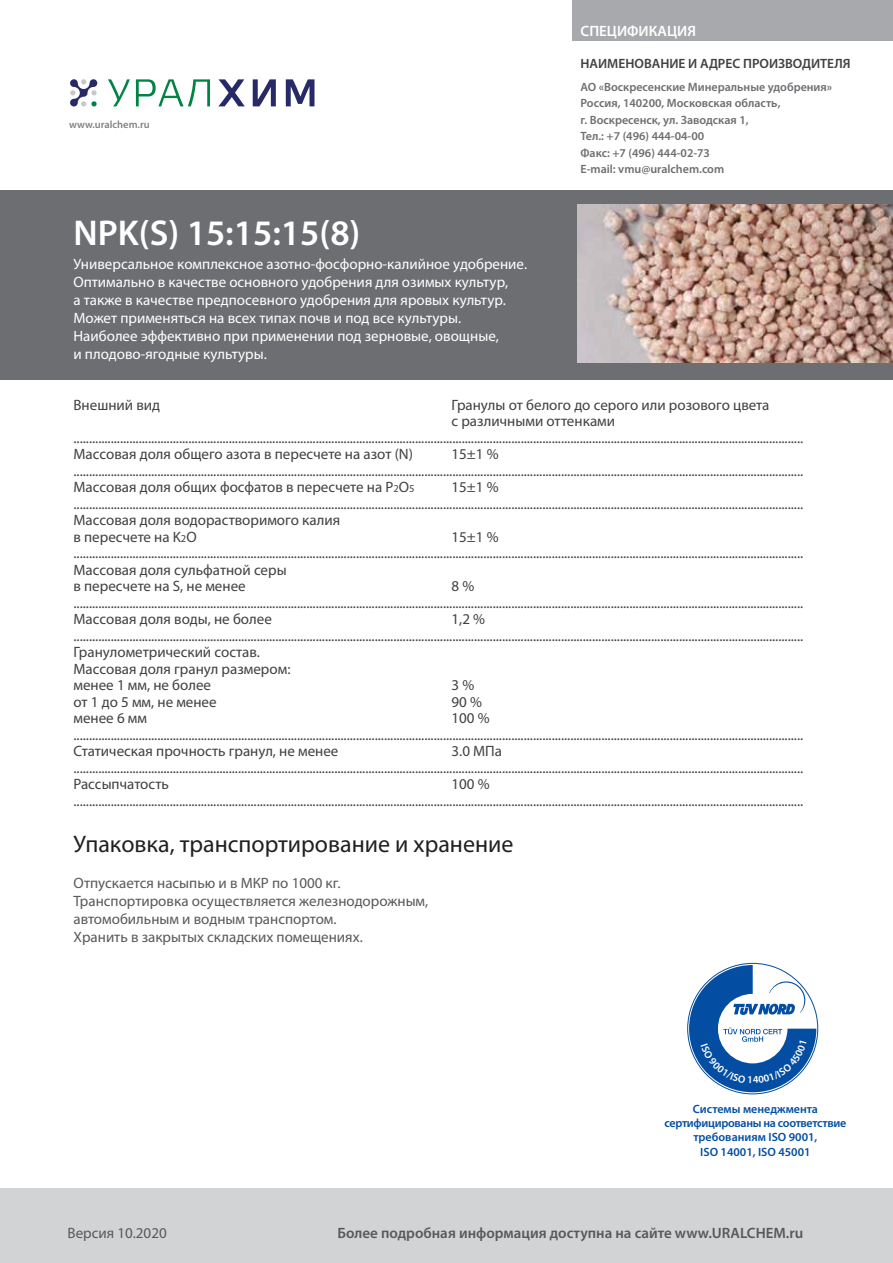
<style>
.page{position:relative;width:893px;height:1263px;background:#fff}
.page>*{position:absolute;margin:0;border:0;box-sizing:border-box;transform-origin:0 0}
.t1{font:600 36px "Myriad Pro";color:#fff}
.t2{font:24px "Myriad Pro";color:#231f20}
.t3{font:15px/16.5px "Myriad Pro";color:#414042}
.t4{font:15px/18px "Myriad Pro";color:#fff}
.t5{font:15px/18px "Myriad Pro";color:#58595b}
.t6{font:600 15px "Myriad Pro";color:#58595b}
.t7{font:600 15px "Myriad Pro";color:#fff}
.t8{font:600 13.5px "Myriad Pro";color:#414042}
.t9{font:600 12px/16.5px "Myriad Pro";color:#6d6e71}
.t10{font:600 12px/14.4px "Myriad Pro";color:#034ea2;text-align:center}
.t11{font:600 10.5px "Myriad Pro";color:#808285}
.s1{font-size:10.5px}
</style>
<div class="page">
<div style="left:573px;top:0;width:320px;height:40px;background:#a7a9ac"></div>
<div style="left:0;top:1188px;width:893px;height:75px;background:#d1d3d4"></div>
<div style="left:0;top:190px;width:893px;height:190px;background:#6d6e71"></div>
<img style="left:577px;top:204px;width:316px;height:159px">
<svg style="left:70px;top:79px;width:27px;height:27px"></svg>
<svg style="left:108px;top:79px;width:22px;height:27px"></svg>
<svg style="left:136px;top:79px;width:74px;height:27px"></svg>
<svg style="left:218px;top:79px;width:27px;height:27px"></svg>
<svg style="left:253px;top:79px;width:23px;height:27px"></svg>
<svg style="left:286px;top:79px;width:28px;height:27px"></svg>
<svg style="left:689px;top:965px;width:127px;height:127px"></svg>
<p class="t11" style="left:69px;top:117px;width:82px">www.uralchem.ru</p>
<p class="t7" style="left:581px;top:21px;width:117px">СПЕЦИФИКАЦИЯ</p>
<p class="t8" style="left:580px;top:55px;width:272px">НАИМЕНОВАНИЕ И АДРЕС ПРОИЗВОДИТЕЛЯ</p>
<p class="t9" style="left:580px;top:78px;width:253px">АО «Воскресенские Минеральные удобрения»<br>Россия, 140200, Московская область,<br>г. Воскресенск, ул. Заводская 1,<br>Teл.: +7 (496) 444-04-00<br>Факс: +7 (496) 444-02-73<br>E-mail: vmu@uralchem.com</p>
<h1 class="t1" style="left:74px;top:210px;width:288px">NPK(S) 15:15:15(8)</h1>
<p class="t4" style="left:74px;top:254px;width:455px">Универсальное комплексное азотно-фосфорно-калийное удобрение.<br>Оптимально в качестве основного удобрения для озимых культур,<br>а также в качестве предпосевного удобрения для яровых культур.<br>Может применяться на всех типах почв и под все культуры.<br>Наиболее эффективно при применении под зерновые, овощные,<br>и плодово-ягодные культуры.</p>
<p class="t3" style="left:74px;top:396px;width:88px">Внешний вид</p>
<p class="t3" style="left:452px;top:396px;width:319px">Гранулы от белого до серого или розового цвета</p>
<p class="t3" style="left:452px;top:413px;width:165px">с различными оттенками</p>
<p class="t3" style="left:74px;top:429px;width:731px">...........................................................................................................................................................................................................................................</p>
<p class="t3" style="left:74px;top:446px;width:341px">Массовая доля общего азота в пересчете на азот (N)</p>
<p class="t3" style="left:74px;top:446px;width:731px;text-indent:378px">15±1 % ...........................................................................................................................................................................................................................................<br>Массовая доля общих фосфатов в пересчете на P<span class="s1">2</span>O<span class="s1">5</span></p>
<p class="t3" style="left:73px;top:479px;width:731px;text-indent:378px">15±1 % ...........................................................................................................................................................................................................................................<br>Массовая доля водорастворимого калия<br>в пересчете на K<span class="s1">2</span>O</p>
<p class="t3" style="left:73px;top:528px;width:731px;text-indent:378px">15±1 % ...........................................................................................................................................................................................................................................<br>Массовая доля сульфатной серы<br>в пересчете на S, не менее</p>
<p class="t3" style="left:73px;top:578px;width:731px;text-indent:378px">8 % ...........................................................................................................................................................................................................................................<br>Массовая доля воды, не более</p>
<p class="t3" style="left:73px;top:611px;width:731px;text-indent:378px">1,2 % ...........................................................................................................................................................................................................................................<br>Гранулометрический состав.<br>Массовая доля гранул размером:<br>менее 1 мм, не более</p>
<p class="t3" style="left:452px;top:677px;width:24px">3 %</p>
<p class="t3" style="left:73px;top:693px;width:145px">от 1 до 5 мм, не менее</p>
<p class="t3" style="left:452px;top:693px;width:32px">90 %</p>
<p class="t3" style="left:73px;top:710px;width:75px">менее 6 мм</p>
<p class="t3" style="left:73px;top:710px;width:731px;text-indent:378px">100 % ...........................................................................................................................................................................................................................................<br>Статическая прочность гранул, не менее</p>
<p class="t3" style="left:73px;top:743px;width:731px;text-indent:378px">3.0 MПa ...........................................................................................................................................................................................................................................<br>Рассыпчатость</p>
<p class="t3" style="left:73px;top:776px;width:731px;text-indent:378px">100 % ...........................................................................................................................................................................................................................................</p>
<h2 class="t2" style="left:74px;top:830px;width:441px">Упаковка, транспортирование и хранение</h2>
<p class="t5" style="left:74px;top:874px;width:356px">Отпускается насыпью и в МКР по 1000 кг.<br>Транспортировка осуществляется железнодорожным, автомобильным и водным транспортом.<br>Хранить в закрытых складских помещениях.</p>
<p class="t10" style="left:665px;top:1101px;width:183px">Системы менеджмента сертифицированы на соответствие требованиям ISO 9001,<br>ISO 14001, ISO 45001</p>
<p class="t5" style="left:68px;top:1223px;width:101px">Версия 10.2020</p>
<p class="t6" style="left:338px;top:1223px;width:467px">Более подробная информация доступна на сайте www.URALCHEM.ru</p>
</div>
